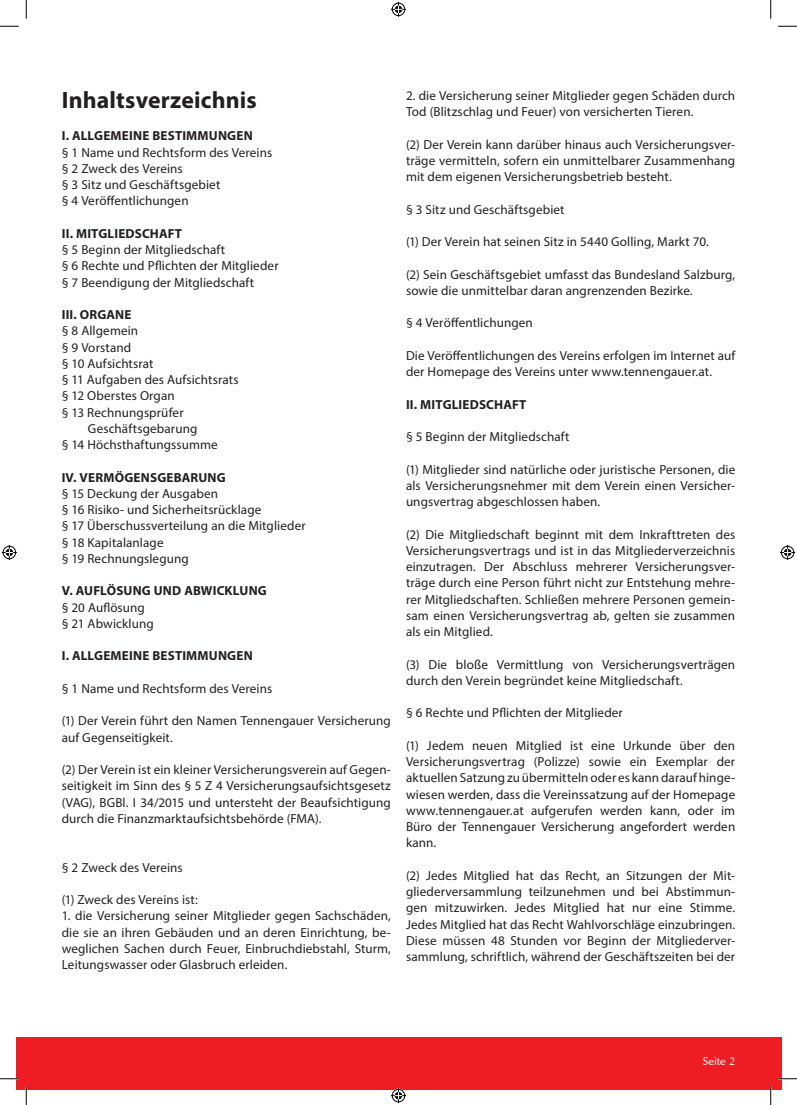
<style>
.page{position:relative;width:797px;height:1105px;background:#fff}
.page>*{position:absolute;margin:0;border:0;box-sizing:border-box;transform-origin:0 0}
.t1{font:700 23.75px "Myriad Pro";letter-spacing:.005em;color:#231f20}
.t2{font:13.12px/16.2px "Myriad Pro";letter-spacing:.01em;color:#231f20}
.t3{font:700 13.12px "Myriad Pro";letter-spacing:.015em;color:#231f20}
.t4{font:11.25px "Optima";color:#fff}
</style>
<div class="page">
<div style="left:16px;top:1037px;width:765px;height:52px;background:#ee1d23"></div>
<svg style="left:0;top:25px;width:19px;height:2px"></svg>
<svg style="left:778px;top:25px;width:19px;height:2px"></svg>
<svg style="left:0;top:1078px;width:19px;height:1px"></svg>
<svg style="left:778px;top:1078px;width:19px;height:1px"></svg>
<svg style="left:25px;top:0;width:2px;height:19px"></svg>
<svg style="left:25px;top:1086px;width:2px;height:19px"></svg>
<svg style="left:770px;top:0;width:1px;height:19px"></svg>
<svg style="left:770px;top:1086px;width:1px;height:19px"></svg>
<svg style="left:391px;top:2px;width:15px;height:15px"></svg>
<svg style="left:391px;top:1088px;width:15px;height:15px"></svg>
<svg style="left:2px;top:545px;width:15px;height:15px"></svg>
<svg style="left:780px;top:545px;width:15px;height:15px"></svg>
<h1 class="t1" style="left:62px;top:84px;width:197px">Inhaltsverzeichnis</h1>
<p class="t3" style="left:62px;top:127px;width:193px">I. ALLGEMEINE BESTIMMUNGEN</p>
<p class="t2" style="left:62px;top:144px;width:212px">§ 1 Name und Rechtsform des Vereins § 2 Zweck des Vereins<br>§ 3 Sitz und Geschäftsgebiet<br>§ 4 Veröffentlichungen</p>
<p class="t3" style="left:62px;top:225px;width:122px">II. MITGLIEDSCHAFT</p>
<p class="t2" style="left:62px;top:241px;width:218px">§ 5 Beginn der Mitgliedschaft<br>§ 6 Rechte und Pflichten der Mitglieder § 7 Beendigung der Mitgliedschaft</p>
<p class="t3" style="left:62px;top:306px;width:71px">III. ORGANE</p>
<p class="t2" style="left:62px;top:323px;width:78px">§ 8 Allgemein</p>
<p class="t2" style="left:62px;top:339px;width:71px">§ 9 Vorstand</p>
<p class="t2" style="left:62px;top:355px;width:93px">§ 10 Aufsichtsrat</p>
<p class="t2" style="left:62px;top:371px;width:178px">§ 11 Aufgaben des Aufsichtsrats</p>
<p class="t2" style="left:62px;top:388px;width:114px">§ 12 Oberstes Organ</p>
<p class="t2" style="left:62px;top:404px;width:123px">§ 13 Rechnungsprüfer</p>
<p class="t2" style="left:88px;top:420px;width:111px">Geschäftsgebarung</p>
<p class="t2" style="left:62px;top:436px;width:158px">§ 14 Höchsthaftungssumme</p>
<p class="t3" style="left:62px;top:469px;width:165px">IV. VERMÖGENSGEBARUNG</p>
<p class="t2" style="left:62px;top:485px;width:245px">§ 15 Deckung der Ausgaben<br>§ 16 Risiko- und Sicherheitsrücklage<br>§ 17 Überschussverteilung an die Mitglieder § 18 Kapitalanlage<br>§ 19 Rechnungslegung</p>
<p class="t3" style="left:62px;top:582px;width:207px">V. AUFLÖSUNG UND ABWICKLUNG</p>
<p class="t2" style="left:62px;top:599px;width:94px">§ 20 Auflösung § 21 Abwicklung</p>
<p class="t3" style="left:62px;top:647px;width:193px">I. ALLGEMEINE BESTIMMUNGEN</p>
<p class="t2" style="left:62px;top:680px;width:212px">§ 1 Name und Rechtsform des Vereins</p>
<p class="t2" style="left:62px;top:713px;width:331px">(1) Der Verein führt den Namen Tennengauer Versicherung auf Gegenseitigkeit.</p>
<p class="t2" style="left:62px;top:761px;width:331px;text-align:justify">(2) Der Verein ist ein kleiner Versicherungsverein auf Gegen&shy;seitigkeit im Sinn des § 5 Z 4 Versicherungsaufsichtsgesetz (VAG), BGBl. I 34/2015 und untersteht der Beaufsichtigung durch die Finanzmarktaufsichtsbehörde (FMA).</p>
<p class="t2" style="left:62px;top:859px;width:123px">§ 2 Zweck des Vereins</p>
<p class="t2" style="left:62px;top:891px;width:138px">(1) Zweck des Vereins ist:</p>
<p class="t2" style="left:62px;top:908px;width:331px;text-align:justify">1. die Versicherung seiner Mitglieder gegen Sachschäden, die sie an ihren Gebäuden und an deren Einrichtung, be&shy;weglichen Sachen durch Feuer, Einbruchdiebstahl, Sturm, Leitungswasser oder Glasbruch erleiden.</p>
<p class="t2" style="left:406px;top:87px;width:331px">2. die Versicherung seiner Mitglieder gegen Schäden durch<br>Tod (Blitzschlag und Feuer) von versicherten Tieren.</p>
<p class="t2" style="left:406px;top:136px;width:331px;text-align:justify">(2) Der Verein kann darüber hinaus auch Versicherungsver&shy;träge vermitteln, sofern ein unmittelbarer Zusammenhang mit dem eigenen Versicherungsbetrieb besteht.</p>
<p class="t2" style="left:406px;top:201px;width:160px">§ 3 Sitz und Geschäftsgebiet</p>
<p class="t2" style="left:406px;top:233px;width:304px">(1) Der Verein hat seinen Sitz in 5440 Golling, Markt 70.</p>
<p class="t2" style="left:406px;top:266px;width:331px">(2) Sein Geschäftsgebiet umfasst das Bundesland Salzburg, sowie die unmittelbar daran angrenzenden Bezirke.</p>
<p class="t2" style="left:406px;top:315px;width:128px">§ 4 Veröffentlichungen</p>
<p class="t2" style="left:406px;top:347px;width:331px">Die Veröffentlichungen des Vereins erfolgen im Internet auf der Homepage des Vereins unter www.tennengauer.at.</p>
<p class="t3" style="left:406px;top:396px;width:122px">II. MITGLIEDSCHAFT</p>
<p class="t2" style="left:406px;top:428px;width:165px">§ 5 Beginn der Mitgliedschaft</p>
<p class="t2" style="left:406px;top:461px;width:331px;text-align:justify">(1) Mitglieder sind natürliche oder juristische Personen, die als Versicherungsnehmer mit dem Verein einen Versicher&shy;ungsvertrag abgeschlossen haben.</p>
<p class="t2" style="left:406px;top:526px;width:331px;text-align:justify">(2) Die Mitgliedschaft beginnt mit dem Inkrafttreten des Versicherungsvertrags und ist in das Mitgliederverzeichnis einzutragen. Der Abschluss mehrerer Versicherungsver&shy;träge durch eine Person führt nicht zur Entstehung mehre&shy;rer Mitgliedschaften. Schließen mehrere Personen gemein&shy;sam einen Versicherungsvertrag ab, gelten sie zusammen als ein Mitglied.</p>
<p class="t2" style="left:406px;top:656px;width:331px">(3) Die bloße Vermittlung von Versicherungsverträgen durch den Verein begründet keine Mitgliedschaft.</p>
<p class="t2" style="left:406px;top:705px;width:218px">§ 6 Rechte und Pflichten der Mitglieder</p>
<p class="t2" style="left:406px;top:737px;width:331px;text-align:justify">(1) Jedem neuen Mitglied ist eine Urkunde über den Versicherungsvertrag (Polizze) sowie ein Exemplar der aktuellen Satzung zu übermitteln oder es kann darauf hinge&shy;wiesen werden, dass die Vereinssatzung auf der Homepage www.tennengauer.at aufgerufen werden kann, oder im Büro der Tennengauer Versicherung angefordert werden kann.</p>
<p class="t2" style="left:406px;top:867px;width:331px;text-align:justify">(2) Jedes Mitglied hat das Recht, an Sitzungen der Mit&shy;gliederversammlung teilzunehmen und bei Abstimmun&shy;gen mitzuwirken. Jedes Mitglied hat nur eine Stimme.<br>Jedes Mitglied hat das Recht Wahlvorschläge einzubringen.<br>Diese müssen 48 Stunden vor Beginn der Mitgliederver&shy;sammlung, schriftlich, während der Geschäftszeiten bei der</p>
<p class="t4" style="left:703px;top:1055px;width:34px">Seite 2</p>
</div>
